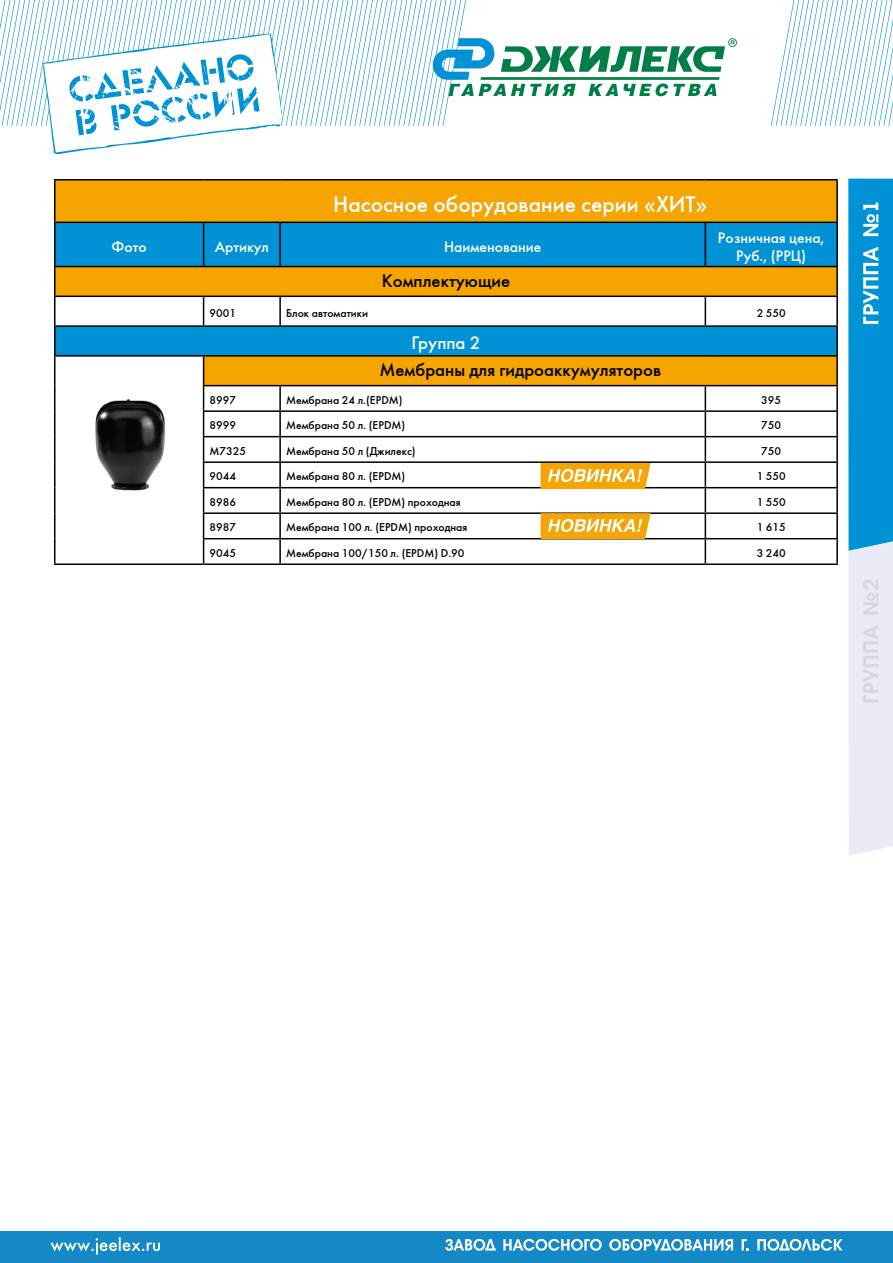
<style>
.page{position:relative;width:893px;height:1263px;background:#fff}
.page>*{position:absolute;margin:0;border:0;box-sizing:border-box;transform-origin:0 0}
.t1{font:22.5px "Futuris C";color:#fff}
.t2{font:18px "Futuris C";color:#000}
.t3{font:18px "Futuris C";color:#fff}
.t4{font:15px/18px "Futuris C";color:#fff;text-align:center}
.t5{font:11.25px "Futuris C";color:#000}
</style>
<div class="page">
<svg style="left:771px;top:0;width:122px;height:126px"></svg>
<svg style="left:0;top:0;width:737px;height:155px"></svg>
<div style="left:0;top:1231px;width:893px;height:32px;background:#1589c5"></div>
<svg style="left:50px;top:1237px;width:110px;height:18px"></svg>
<svg style="left:445px;top:1239px;width:51px;height:12px"></svg>
<svg style="left:503px;top:1239px;width:99px;height:12px"></svg>
<svg style="left:609px;top:1239px;width:124px;height:12px"></svg>
<svg style="left:742px;top:1239px;width:7px;height:11px"></svg>
<svg style="left:757px;top:1239px;width:85px;height:12px"></svg>
<svg style="left:848px;top:179px;width:45px;height:676px;background:#72bde4"></svg>
<svg style="left:56px;top:181px;width:780px;height:85px;background:#76996b"></svg>
<div style="left:55px;top:267px;width:782px;height:29px;background:#f5a400"></div>
<div style="left:55px;top:326px;width:782px;height:30px;background:#0092d4"></div>
<div style="left:204px;top:356px;width:633px;height:30px;background:#f5a400"></div>
<hr style="left:204px;top:179px;width:76px;height:2px;background:#000">
<hr style="left:280px;top:179px;width:425px;height:2px;background:#000">
<hr style="left:705px;top:179px;width:133px;height:2px;background:#000">
<hr style="left:836px;top:181px;width:2px;height:41px;background:#000">
<hr style="left:54px;top:223px;width:2px;height:43px;background:#000">
<hr style="left:204px;top:222px;width:76px;height:1px;background:#000">
<hr style="left:203px;top:223px;width:1px;height:43px;background:#000">
<hr style="left:280px;top:222px;width:425px;height:1px;background:#000">
<hr style="left:279px;top:223px;width:2px;height:43px;background:#000">
<hr style="left:705px;top:222px;width:133px;height:1px;background:#000">
<hr style="left:705px;top:223px;width:1px;height:43px;background:#000">
<hr style="left:836px;top:223px;width:2px;height:43px;background:#000">
<hr style="left:54px;top:266px;width:150px;height:1px;background:#000">
<hr style="left:54px;top:267px;width:2px;height:29px;background:#000">
<hr style="left:204px;top:266px;width:76px;height:1px;background:#000">
<hr style="left:280px;top:266px;width:425px;height:1px;background:#000">
<hr style="left:705px;top:266px;width:133px;height:1px;background:#000">
<hr style="left:54px;top:296px;width:150px;height:1px;background:#000">
<hr style="left:54px;top:297px;width:2px;height:28px;background:#000">
<hr style="left:204px;top:296px;width:76px;height:1px;background:#000">
<svg style="left:203px;top:297px;width:1px;height:28px"></svg>
<hr style="left:280px;top:296px;width:425px;height:1px;background:#000">
<hr style="left:279px;top:297px;width:2px;height:28px;background:#000">
<hr style="left:705px;top:296px;width:133px;height:1px;background:#000">
<svg style="left:705px;top:297px;width:1px;height:28px"></svg>
<hr style="left:836px;top:297px;width:2px;height:28px;background:#000">
<hr style="left:54px;top:325px;width:150px;height:2px;background:#000">
<hr style="left:204px;top:325px;width:76px;height:2px;background:#000">
<hr style="left:280px;top:325px;width:425px;height:2px;background:#000">
<hr style="left:705px;top:325px;width:133px;height:2px;background:#000">
<hr style="left:54px;top:357px;width:2px;height:29px;background:#000">
<hr style="left:836px;top:357px;width:2px;height:28px;background:#000">
<hr style="left:54px;top:386px;width:2px;height:25px;background:#000">
<hr style="left:203px;top:385px;width:77px;height:1px;background:#000">
<hr style="left:280px;top:385px;width:425px;height:1px;background:#000">
<hr style="left:279px;top:386px;width:2px;height:24px;background:#000">
<hr style="left:705px;top:385px;width:133px;height:1px;background:#000">
<hr style="left:836px;top:386px;width:2px;height:24px;background:#000">
<hr style="left:54px;top:411px;width:2px;height:26px;background:#000">
<hr style="left:203px;top:410px;width:77px;height:2px;background:#000">
<hr style="left:280px;top:410px;width:425px;height:2px;background:#000">
<hr style="left:279px;top:412px;width:2px;height:24px;background:#000">
<hr style="left:705px;top:410px;width:133px;height:2px;background:#000">
<hr style="left:836px;top:412px;width:2px;height:24px;background:#000">
<hr style="left:54px;top:437px;width:2px;height:25px;background:#000">
<hr style="left:203px;top:436px;width:77px;height:1px;background:#000">
<hr style="left:280px;top:436px;width:425px;height:1px;background:#000">
<hr style="left:279px;top:437px;width:2px;height:24px;background:#000">
<hr style="left:705px;top:436px;width:133px;height:1px;background:#000">
<hr style="left:836px;top:437px;width:2px;height:24px;background:#000">
<hr style="left:54px;top:462px;width:2px;height:26px;background:#000">
<hr style="left:203px;top:461px;width:77px;height:2px;background:#000">
<hr style="left:280px;top:461px;width:425px;height:2px;background:#000">
<hr style="left:279px;top:463px;width:2px;height:24px;background:#000">
<hr style="left:705px;top:461px;width:133px;height:2px;background:#000">
<hr style="left:836px;top:463px;width:2px;height:24px;background:#000">
<hr style="left:54px;top:488px;width:2px;height:25px;background:#000">
<hr style="left:203px;top:487px;width:77px;height:1px;background:#000">
<hr style="left:280px;top:487px;width:425px;height:1px;background:#000">
<hr style="left:279px;top:488px;width:2px;height:24px;background:#000">
<hr style="left:705px;top:487px;width:133px;height:1px;background:#000">
<hr style="left:836px;top:488px;width:2px;height:24px;background:#000">
<hr style="left:54px;top:513px;width:2px;height:26px;background:#000">
<hr style="left:203px;top:512px;width:77px;height:2px;background:#000">
<hr style="left:280px;top:512px;width:425px;height:2px;background:#000">
<hr style="left:279px;top:514px;width:2px;height:24px;background:#000">
<hr style="left:705px;top:512px;width:133px;height:2px;background:#000">
<hr style="left:836px;top:514px;width:2px;height:24px;background:#000">
<hr style="left:54px;top:539px;width:2px;height:24px;background:#000">
<hr style="left:203px;top:538px;width:77px;height:1px;background:#000">
<svg style="left:203px;top:357px;width:1px;height:206px"></svg>
<hr style="left:280px;top:538px;width:425px;height:1px;background:#000">
<hr style="left:279px;top:539px;width:2px;height:24px;background:#000">
<hr style="left:705px;top:538px;width:133px;height:1px;background:#000">
<svg style="left:705px;top:386px;width:1px;height:177px"></svg>
<hr style="left:836px;top:539px;width:2px;height:24px;background:#000">
<hr style="left:54px;top:563px;width:150px;height:2px;background:#000">
<hr style="left:204px;top:563px;width:76px;height:2px;background:#000">
<hr style="left:280px;top:563px;width:425px;height:2px;background:#000">
<hr style="left:705px;top:563px;width:133px;height:2px;background:#000">
<hr style="left:54px;top:179px;width:150px;height:2px;background:#000">
<hr style="left:54px;top:181px;width:2px;height:41px;background:#000">
<hr style="left:54px;top:222px;width:150px;height:1px;background:#000">
<hr style="left:836px;top:267px;width:2px;height:29px;background:#000">
<hr style="left:54px;top:327px;width:2px;height:28px;background:#000">
<hr style="left:836px;top:327px;width:2px;height:28px;background:#000">
<hr style="left:54px;top:355px;width:150px;height:2px;background:#000">
<hr style="left:204px;top:355px;width:76px;height:2px;background:#000">
<hr style="left:280px;top:355px;width:425px;height:2px;background:#000">
<hr style="left:705px;top:355px;width:133px;height:2px;background:#000">
<img style="left:95px;top:399px;width:71px;height:92px">
<svg style="left:541px;top:463px;width:110px;height:26px"></svg>
<svg style="left:541px;top:513px;width:110px;height:26px"></svg>
<h1 class="t1" style="left:333px;top:190px;width:376px">Насосное оборудование серии «ХИТ»</h1>
<h3 class="t4" style="left:112px;top:237px;width:37px">Фото</h3>
<h3 class="t4" style="left:215px;top:237px;width:56px">Артикул</h3>
<h3 class="t4" style="left:444px;top:237px;width:99px">Наименование</h3>
<h3 class="t4" style="left:718px;top:228px;width:108px">Розничная цена,<br>Руб., (РРЦ)</h3>
<h2 class="t2" style="left:382px;top:270px;width:130px">Комплектующие</h2>
<p class="t5" style="left:210px;top:306px;width:28px">9001</p>
<p class="t5" style="left:286px;top:306px;width:83px">Блок автоматики</p>
<p class="t5" style="left:757px;top:306px;width:31px">2 550</p>
<h2 class="t3" style="left:412px;top:332px;width:70px">Группа 2</h2>
<h2 class="t2" style="left:379px;top:359px;width:284px">Мембраны для гидроаккумуляторов</h2>
<p class="t5" style="left:210px;top:393px;width:28px">8997</p>
<p class="t5" style="left:286px;top:393px;width:118px">Мембрана 24 л.(EPDM)</p>
<p class="t5" style="left:761px;top:393px;width:21px">395</p>
<p class="t5" style="left:210px;top:419px;width:28px">8999</p>
<p class="t5" style="left:286px;top:419px;width:121px">Мембрана 50 л. (EPDM)</p>
<p class="t5" style="left:761px;top:419px;width:21px">750</p>
<p class="t5" style="left:210px;top:444px;width:38px">М7325</p>
<p class="t5" style="left:286px;top:444px;width:131px">Мембрана 50 л (Джилекс)</p>
<p class="t5" style="left:761px;top:444px;width:21px">750</p>
<p class="t5" style="left:210px;top:470px;width:28px">9044</p>
<p class="t5" style="left:286px;top:470px;width:121px">Мембрана 80 л. (EPDM)</p>
<p class="t5" style="left:757px;top:470px;width:31px">1 550</p>
<p class="t5" style="left:210px;top:495px;width:28px">8986</p>
<p class="t5" style="left:286px;top:495px;width:176px">Мембрана 80 л. (EPDM) проходная</p>
<p class="t5" style="left:757px;top:495px;width:31px">1 550</p>
<p class="t5" style="left:210px;top:521px;width:28px">8987</p>
<p class="t5" style="left:286px;top:521px;width:183px">Мембрана 100 л. (EPDM) проходная</p>
<p class="t5" style="left:757px;top:521px;width:31px">1 615</p>
<p class="t5" style="left:210px;top:546px;width:28px">9045</p>
<p class="t5" style="left:286px;top:546px;width:180px">Мембрана 100/150 л. (EPDM) D.90</p>
<p class="t5" style="left:757px;top:546px;width:31px">3 240</p>
</div>
